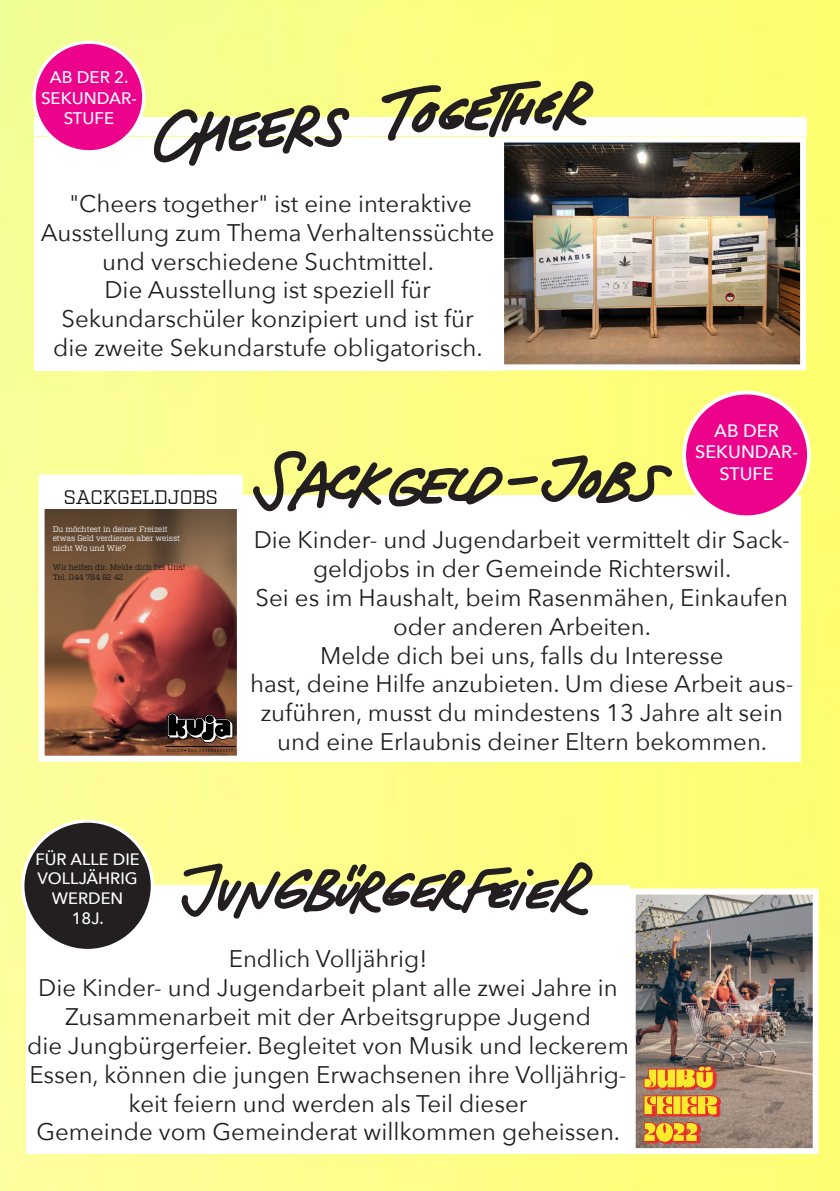
<style>
.page{position:relative;width:840px;height:1191px;background:#fff}
.page>*{position:absolute;margin:0;border:0;box-sizing:border-box;transform-origin:0 0}
.t1{font:24px/28.8px "Avenir Next";color:#231f20;text-align:center}
.t2{font:19.6px "Factoria";color:#101315}
.t3{font:500 18px/21.6px "Avenir Next";color:#fff;text-align:center}
.t4{font:500 16.8px/20.2px "Avenir Next";color:#fff;text-align:center}
.t5{font:500 16.4px/19.8px "Avenir Next";color:#fff;text-align:center}
.t6{font:8px/9.6px "Factoria";letter-spacing:-.01em;color:#fff}
.t7{font:8px/9.6px "Factoria";letter-spacing:-.01em;color:#101315}
</style>
<div class="page">
<img style="left:495px;top:133px;width:313px;height:240px">
<div style="left:683px;top:392px;width:125px;height:125px;background:#ed028c;border-radius:50%"></div>
<div style="left:681px;top:390px;width:129px;height:129px;border:4px solid #fff;border-radius:50%"></div>
<div style="left:23px;top:821px;width:129px;height:129px;background:#231f20;border-radius:50%"></div>
<div style="left:21px;top:819px;width:133px;height:133px;border:3px solid #fff;border-radius:50%"></div>
<img style="left:636px;top:895px;width:175px;height:252px">
<svg style="left:643px;top:1065px;width:77px;height:79px;background:#d59741"></svg>
<div style="left:629px;top:888px;width:189px;height:266px;border:6px solid #fff"></div>
<svg style="left:181px;top:860px;width:413px;height:59px"></svg>
<svg style="left:252px;top:450px;width:420px;height:62px"></svg>
<img style="left:46px;top:509px;width:190px;height:245px">
<svg style="left:167px;top:749px;width:66px;height:3px"></svg>
<svg style="left:167px;top:712px;width:66px;height:31px;background:#463937"></svg>
<hr style="left:165px;top:746px;width:70px;height:1px;background:#000001">
<div style="left:39px;top:474px;width:204px;height:287px;border:6px solid #fff"></div>
<div style="left:34px;top:117px;width:771px;height:19px;background:#fff"></div>
<svg style="left:154px;top:104px;width:196px;height:62px"></svg>
<svg style="left:381px;top:80px;width:213px;height:61px"></svg>
<div style="left:34px;top:42px;width:110px;height:110px;background:#ed028c;border-radius:50%"></div>
<div style="left:32px;top:41px;width:113px;height:112px;border:3px solid #fff;border-radius:50%"></div>
<p class="t4" style="left:41px;top:67px;width:97px">AB DER 2.<br>SEKUNDAR-<br>STUFE</p>
<p class="t1" style="left:41px;top:188px;width:455px">"Cheers together" ist eine interaktive Ausstellung zum Thema Verhaltenssüchte und verschiedene Suchtmittel.<br>Die Ausstellung ist speziell für Sekundarschüler konzipiert und ist für<br>die zweite Sekundarstufe obligatorisch.</p>
<p class="t2" style="left:64px;top:485px;width:155px">SACKGELDJOBS</p>
<p class="t3" style="left:694px;top:419px;width:104px">AB DER<br>SEKUNDAR-<br>STUFE</p>
<p class="t6" style="left:53px;top:524px;width:129px">Du möchtest in deiner Freizeit etwas Geld verdienen aber weisst nicht Wo und Wie?</p>
<p class="t7" style="left:53px;top:563px;width:134px">Wir helfen dir. Melde dich bei Uns!<br>Tel. 044 784 92 42</p>
<p class="t5" style="left:35px;top:848px;width:106px">FÜR ALLE DIE<br>VOLLJÄHRIG<br>WERDEN<br>18J.</p>
<p class="t1" style="left:250px;top:524px;width:544px">Die Kinder- und Jugendarbeit vermittelt dir Sack&shy;geldjobs in der Gemeinde Richterswil.<br>Sei es im Haushalt, beim Rasenmähen, Einkaufen oder anderen Arbeiten.<br>Melde dich bei uns, falls du Interesse<br>hast, deine Hilfe anzubieten. Um diese Arbeit aus&shy;zuführen, musst du mindestens 13 Jahre alt sein und eine Erlaubnis deiner Eltern bekommen.</p>
<p class="t1" style="left:27px;top:943px;width:603px">Endlich Volljährig!<br>Die Kinder- und Jugendarbeit plant alle zwei Jahre in Zusammenarbeit mit der Arbeitsgruppe Jugend<br>die Jungbürgerfeier. Begleitet von Musik und leckerem Essen, können die jungen Erwachsenen ihre Volljährig&shy;keit feiern und werden als Teil dieser<br>Gemeinde vom Gemeinderat willkommen geheissen.</p>
</div>
